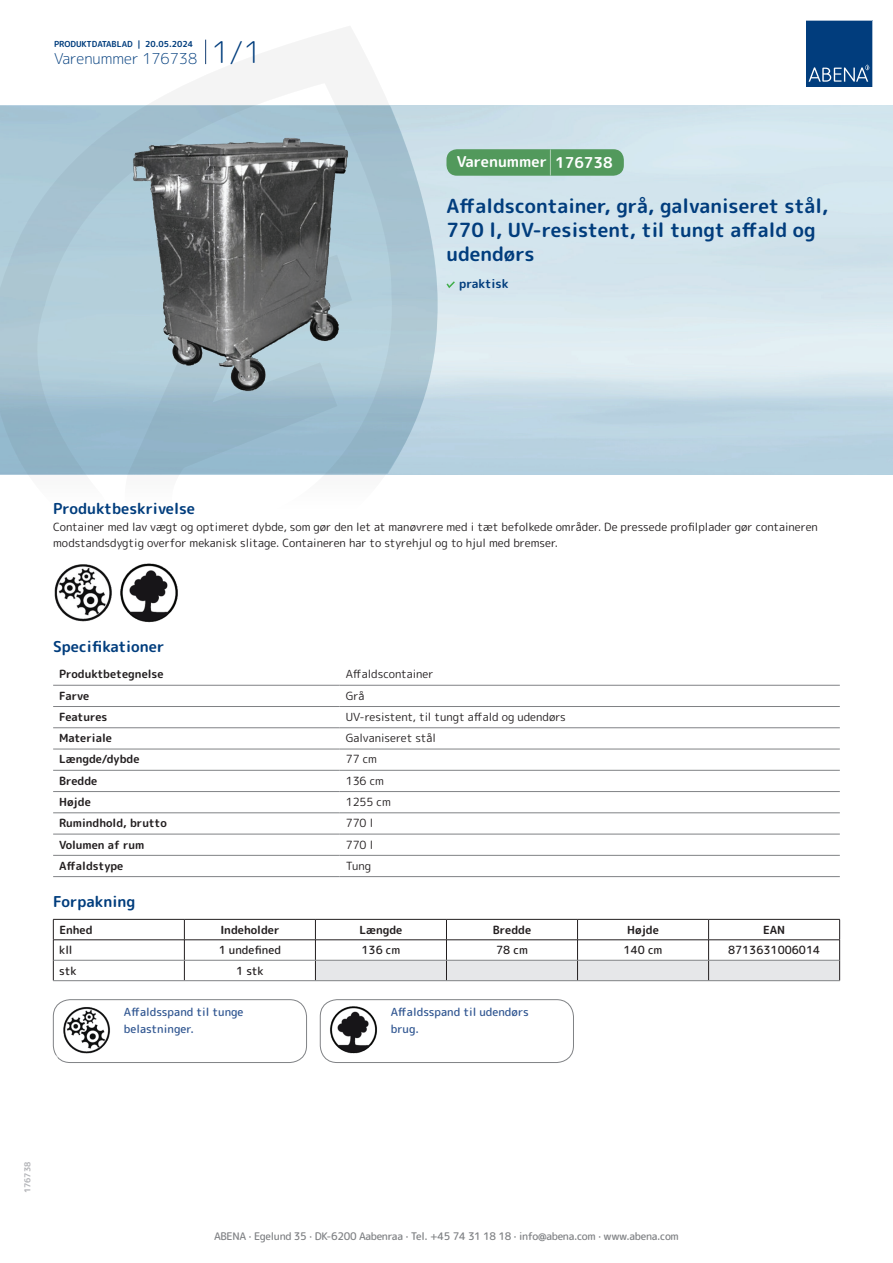
<style>
.page{position:relative;width:893px;height:1263px;background:#fff}
.page>*{position:absolute;margin:0;border:0;box-sizing:border-box;transform-origin:0 0}
.t1{font:700 19.5px/24px "Rounded Mplus 1 c";color:#013d7d}
.t2{font:700 15px "Rounded Mplus 1 c";color:#013d7d}
.t3{font:300 15px "Rounded Mplus 1 c";color:#013d7d}
.t4{font:700 15px "Rounded Mplus 1 c";color:#fff}
.t5{font:700 12px "Rounded Mplus 1 c";color:#013d7d}
.t6{font:11.25px/16.5px "Rounded Mplus 1 c";color:#231f20}
.t7{font:700 11.25px "Rounded Mplus 1 c";color:#231f20}
.t8{font:500 11.25px/16.5px "Rounded Mplus 1 c";color:#305691}
.t9{font:500 11.25px "Rounded Mplus 1 c";color:#231f20}
.t10{font:500 10.5px "Rounded Mplus 1 c";letter-spacing:-.03em;color:#808285}
.t11{font:700 10.5px "Rounded Mplus 1 c";color:#fff}
.t12{font:700 8.25px "Rounded Mplus 1 c";color:#013d7d}
.t13{font:700 8.25px "Rounded Mplus 1 c";color:#b2b3b7}
.s1{font-size:30px}
.s2{font-size:25.5px}
</style>
<div class="page">
<svg style="left:0;top:26px;width:439px;height:449px"></svg>
<svg style="left:0;top:106px;width:438px;height:368px;background:#a5c3d2"></svg>
<svg style="left:205px;top:40px;width:1px;height:24px"></svg>
<svg style="left:806px;top:20px;width:67px;height:67px;background:#144b86"></svg>
<img style="left:119px;top:127px;width:240px;height:275px">
<img style="left:54px;top:564px;width:58px;height:58px">
<img style="left:120px;top:563px;width:58px;height:59px">
<hr style="left:53px;top:685px;width:287px;height:1px;background:#808285">
<hr style="left:340px;top:685px;width:500px;height:1px;background:#808285">
<hr style="left:53px;top:706px;width:287px;height:1px;background:#808285">
<hr style="left:340px;top:706px;width:500px;height:1px;background:#808285">
<hr style="left:53px;top:727px;width:287px;height:1px;background:#808285">
<hr style="left:340px;top:727px;width:500px;height:1px;background:#808285">
<hr style="left:53px;top:749px;width:287px;height:1px;background:#808285">
<hr style="left:340px;top:749px;width:500px;height:1px;background:#808285">
<hr style="left:53px;top:770px;width:287px;height:1px;background:#808285">
<hr style="left:340px;top:770px;width:500px;height:1px;background:#808285">
<hr style="left:53px;top:791px;width:287px;height:1px;background:#808285">
<hr style="left:340px;top:791px;width:500px;height:1px;background:#808285">
<hr style="left:53px;top:812px;width:287px;height:1px;background:#808285">
<hr style="left:340px;top:812px;width:500px;height:1px;background:#808285">
<hr style="left:53px;top:834px;width:287px;height:1px;background:#808285">
<hr style="left:340px;top:834px;width:500px;height:1px;background:#808285">
<hr style="left:53px;top:855px;width:287px;height:1px;background:#808285">
<hr style="left:340px;top:855px;width:500px;height:1px;background:#808285">
<hr style="left:53px;top:876px;width:287px;height:1px;background:#808285">
<hr style="left:340px;top:876px;width:500px;height:1px;background:#808285">
<hr style="left:53px;top:919px;width:131px;height:1px;background:#231f20">
<hr style="left:184px;top:919px;width:131px;height:1px;background:#231f20">
<hr style="left:53px;top:939px;width:131px;height:1px;background:#231f20">
<hr style="left:184px;top:939px;width:131px;height:1px;background:#231f20">
<svg style="left:53px;top:919px;width:1px;height:61px"></svg>
<svg style="left:184px;top:919px;width:1px;height:61px"></svg>
<svg style="left:315px;top:919px;width:525px;height:61px"></svg>
<hr style="left:54px;top:960px;width:130px;height:1px;background:#808285">
<hr style="left:184px;top:960px;width:131px;height:1px;background:#808285">
<hr style="left:315px;top:960px;width:131px;height:1px;background:#808285">
<hr style="left:446px;top:960px;width:131px;height:1px;background:#808285">
<hr style="left:577px;top:960px;width:132px;height:1px;background:#808285">
<hr style="left:709px;top:960px;width:130px;height:1px;background:#808285">
<hr style="left:53px;top:980px;width:131px;height:1px;background:#808285">
<hr style="left:184px;top:980px;width:131px;height:1px;background:#808285">
<hr style="left:315px;top:980px;width:131px;height:1px;background:#808285">
<hr style="left:446px;top:980px;width:131px;height:1px;background:#808285">
<hr style="left:577px;top:980px;width:132px;height:1px;background:#808285">
<hr style="left:709px;top:980px;width:131px;height:1px;background:#808285">
<img style="left:63px;top:1007px;width:47px;height:46px">
<div style="left:53px;top:999px;width:254px;height:64px;border:1px solid #808285;border-radius:17px"></div>
<img style="left:330px;top:1006px;width:47px;height:47px">
<div style="left:320px;top:999px;width:254px;height:64px;border:1px solid #808285;border-radius:17px"></div>
<svg style="left:446px;top:281px;width:9px;height:7px"></svg>
<div style="left:446px;top:149px;width:178px;height:27px;background:#52995c;border-radius:10px"></div>
<p class="t12" style="left:54px;top:38px;width:141px">PRODUKTDATABLAD | 20.05.2024</p>
<h2 class="t3" style="left:54px;top:48px;width:209px">Varenummer 176738 <span class="s1">1/1</span></h2>
<h2 class="t4" style="left:457px;top:151px;width:157px">Varenummer <span class="s2">|</span> 176738</h2>
<h1 class="t1" style="left:446px;top:194px;width:383px">Affaldscontainer, grå, galvaniseret stål,<br>770 l, UV-resistent, til tungt affald og udendørs</h1>
<p class="t5" style="left:459px;top:275px;width:51px">praktisk</p>
<h2 class="t2" style="left:53px;top:498px;width:143px">Produktbeskrivelse</h2>
<p class="t6" style="left:53px;top:518px;width:766px">Container med lav vægt og optimeret dybde, som gør den let at manøvrere med i tæt befolkede områder. De pressede profilplader gør containeren modstandsdygtig overfor mekanisk slitage. Containeren har to styrehjul og to hjul med bremser.</p>
<h2 class="t2" style="left:53px;top:635px;width:113px">Specifikationer</h2>
<p class="t7" style="left:59px;top:666px;width:106px">Produktbetegnelse</p>
<p class="t6" style="left:346px;top:666px;width:89px">Affaldscontainer</p>
<p class="t7" style="left:59px;top:688px;width:32px">Farve</p>
<p class="t6" style="left:346px;top:687px;width:20px">Grå</p>
<p class="t7" style="left:59px;top:709px;width:50px">Features</p>
<p class="t6" style="left:346px;top:708px;width:222px">UV-resistent, til tungt affald og udendørs</p>
<p class="t7" style="left:59px;top:730px;width:54px">Materiale</p>
<p class="t6" style="left:346px;top:730px;width:92px">Galvaniseret stål</p>
<p class="t7" style="left:59px;top:751px;width:82px">Længde/dybde</p>
<p class="t6" style="left:346px;top:751px;width:33px">77 cm</p>
<p class="t7" style="left:59px;top:773px;width:40px">Bredde</p>
<p class="t6" style="left:346px;top:772px;width:40px">136 cm</p>
<p class="t7" style="left:59px;top:794px;width:33px">Højde</p>
<p class="t6" style="left:346px;top:794px;width:47px">1255 cm</p>
<p class="t7" style="left:59px;top:815px;width:109px">Rumindhold, brutto</p>
<p class="t6" style="left:346px;top:815px;width:29px">770 l</p>
<p class="t7" style="left:59px;top:836px;width:87px">Volumen af rum</p>
<p class="t6" style="left:346px;top:836px;width:29px">770 l</p>
<p class="t7" style="left:59px;top:858px;width:66px">Affaldstype</p>
<p class="t6" style="left:346px;top:857px;width:27px">Tung</p>
<h2 class="t2" style="left:53px;top:891px;width:84px">Forpakning</h2>
<p class="t7" style="left:59px;top:922px;width:35px">Enhed</p>
<p class="t7" style="left:220px;top:922px;width:61px">Indeholder</p>
<p class="t7" style="left:359px;top:922px;width:44px">Længde</p>
<p class="t7" style="left:493px;top:922px;width:40px">Bredde</p>
<p class="t7" style="left:627px;top:922px;width:33px">Højde</p>
<p class="t7" style="left:763px;top:922px;width:24px">EAN</p>
<p class="t9" style="left:59px;top:942px;width:15px">kll</p>
<p class="t9" style="left:219px;top:942px;width:64px">1 undefined</p>
<p class="t9" style="left:362px;top:942px;width:40px">136 cm</p>
<p class="t9" style="left:496px;top:942px;width:33px">78 cm</p>
<p class="t9" style="left:624px;top:942px;width:40px">140 cm</p>
<p class="t9" style="left:728px;top:942px;width:94px">8713631006014</p>
<p class="t9" style="left:59px;top:962px;width:19px">stk</p>
<p class="t9" style="left:236px;top:962px;width:29px">1 stk</p>
<p class="t8" style="left:124px;top:1004px;width:121px">Affaldsspand til tunge belastninger.</p>
<p class="t8" style="left:391px;top:1004px;width:139px">Affaldsspand til udendørs brug.</p>
<p class="t11" style="left:53px;top:1051px;width:7px">*</p>
<p class="t13" style="left:22px;top:1193px;width:33px;rotate:-90deg">176738</p>
<p class="t10" style="left:214px;top:1229px;width:466px">ABENA · Egelund 35 · DK-6200 Aabenraa · Tel. +45 74 31 18 18 · info@abena.com · www.abena.com</p>
</div>
